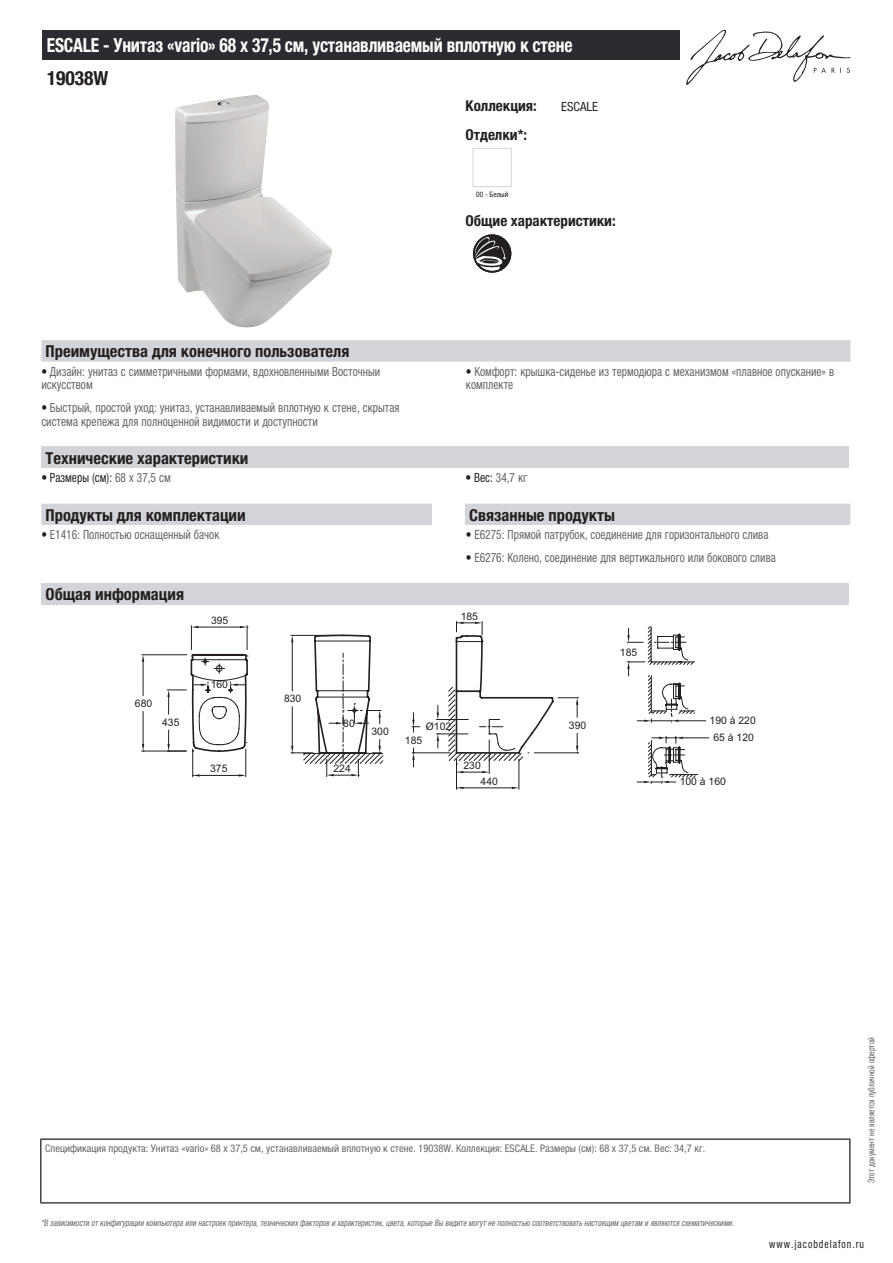
<style>
.page{position:relative;width:893px;height:1263px;background:#fff}
.page>*{position:absolute;margin:0;border:0;box-sizing:border-box;transform-origin:0 0}
.t1{font:700 condensed 19.5px "Helvetica Neue LTCYR";letter-spacing:-.01em;color:#fff;scale:.9 1}
.t2{font:700 condensed 19.5px "Helvetica Neue LTCYR";color:#231f20}
.t3{font:700 condensed 16.5px "Helvetica Neue LTCYR";color:#231f20}
.t4{font:700 condensed 15px "Helvetica Neue LTCYR";color:#231f20}
.t5{font:condensed 12.75px/13.5px "Helvetica Neue LTCYR";color:#626568;scale:.9 1}
.t6{font:condensed 12.75px "Helvetica Neue LTCYR";color:#231f20;scale:.9 1}
.t7{font:condensed 12.75px "Helvetica Neue LTCYR";color:#231f20}
.t8{font:condensed 11.25px "Helvetica Neue LTCYR";letter-spacing:.1em;color:#231f20;scale:.87 1}
.t9{font:condensed 10.5px "Helvetica Neue LTCYR";color:#626568}
.t10{font:10.35px "Arial";color:#231f20}
.t11{font:italic condensed 9px "Helvetica Neue LTCYR";color:#626568;scale:.87 1}
.t12{font:condensed 9px "Helvetica Neue LTCYR";color:#626568;scale:.87 1}
.t13{font:condensed 7.5px "Helvetica Neue LTCYR";color:#231f20}
.s1{color:#231f20}
.s2{color:#626568}
</style>
<div class="page">
<svg style="left:686px;top:30px;width:164px;height:55px"></svg>
<img style="left:175px;top:95px;width:157px;height:233px">
<div style="left:473px;top:148px;width:39px;height:39px;border:1px solid #d3d4da"></div>
<svg style="left:473px;top:234px;width:38px;height:39px"></svg>
<div style="left:41px;top:340px;width:809px;height:22px;background:#d3d4da"></div>
<div style="left:41px;top:447px;width:808px;height:21px;background:#d3d4da"></div>
<div style="left:41px;top:504px;width:809px;height:21px;background:#d3d4da"></div>
<div style="left:432px;top:504px;width:33px;height:21px;background:#fff"></div>
<div style="left:41px;top:583px;width:808px;height:22px;background:#d3d4da"></div>
<hr style="left:142px;top:654px;width:45px;height:1px;background:#231f20">
<hr style="left:142px;top:751px;width:44px;height:1px;background:#231f20">
<hr style="left:143px;top:662px;width:1px;height:34px;background:#231f20">
<hr style="left:143px;top:711px;width:1px;height:33px;background:#231f20">
<svg style="left:142px;top:655px;width:2px;height:7px"></svg>
<svg style="left:142px;top:744px;width:2px;height:8px"></svg>
<svg style="left:698px;top:737px;width:11px;height:2px"></svg>
<svg style="left:167px;top:621px;width:353px;height:168px"></svg>
<svg style="left:637px;top:777px;width:39px;height:7px"></svg>
<svg style="left:696px;top:720px;width:10px;height:2px"></svg>
<svg style="left:201px;top:626px;width:495px;height:151px"></svg>
<div style="left:43px;top:30px;width:637px;height:30px;background:#2a2c32"></div>
<hr style="left:40px;top:1138px;width:810px;height:2px;background:#040503">
<hr style="left:40px;top:1140px;width:1px;height:62px;background:#040503">
<hr style="left:849px;top:1140px;width:1px;height:62px;background:#040503">
<hr style="left:40px;top:1202px;width:810px;height:1px;background:#040503">
<h1 class="t1" style="left:47px;top:34px;width:586px">ESCALE - Унитаз «vario» 68 х 37,5 см, устанавливаемый вплотную к стене</h1>
<h1 class="t2" style="left:47px;top:67px;width:63px">19038W</h1>
<p class="t4" style="left:466px;top:97px;width:73px">Коллекция:</p>
<p class="t7" style="left:561px;top:99px;width:38px">ESCALE</p>
<p class="t4" style="left:466px;top:126px;width:63px">Отделки*:</p>
<p class="t13" style="left:476px;top:190px;width:34px">00 - Белый</p>
<p class="t4" style="left:466px;top:212px;width:152px">Общие характеристики:</p>
<p class="t3" style="left:46px;top:342px;width:305px">Преимущества для конечного пользователя</p>
<p class="t5" style="left:41px;top:365px;width:378px"><span class="s1">•</span> Дизайн: унитаз с симметричными формами, вдохновленными Восточныи искусством</p>
<p class="t5" style="left:466px;top:365px;width:411px"><span class="s1">•</span> Комфорт: крышка-сиденье из термодюра с механизмом «плавное опускание» в комплекте</p>
<p class="t5" style="left:41px;top:401px;width:400px"><span class="s1">•</span> Быстрый, простой уход: унитаз, устанавливаемый вплотную к стене, скрытая система крепежа для полноценной видимости и доступности</p>
<p class="t3" style="left:46px;top:449px;width:204px">Технические характеристики</p>
<p class="t6" style="left:41px;top:471px;width:145px">• Размеры (см): <span class="s2">68 x 37,5 см</span></p>
<p class="t5" style="left:466px;top:471px;width:70px"><span class="s1">• Вес:</span> 34,7 кг</p>
<p class="t3" style="left:46px;top:506px;width:202px">Продукты для комплектации</p>
<p class="t3" style="left:469px;top:506px;width:147px">Связанные продукты</p>
<p class="t5" style="left:41px;top:528px;width:199px"><span class="s1">•</span> E1416: Полностью оснащенный бачок</p>
<p class="t5" style="left:466px;top:528px;width:338px"><span class="s1">•</span> E6275: Прямой патрубок, соединение для горизонтального слива</p>
<p class="t5" style="left:466px;top:551px;width:346px"><span class="s1">•</span> E6276: Колено, соединение для вертикального или бокового слива</p>
<p class="t3" style="left:46px;top:585px;width:140px">Общая информация</p>
<p class="t10" style="left:135px;top:697px;width:19px">680</p>
<p class="t10" style="left:162px;top:715px;width:19px">435</p>
<p class="t10" style="left:211px;top:614px;width:19px">395</p>
<p class="t10" style="left:211px;top:678px;width:19px">160</p>
<p class="t10" style="left:210px;top:762px;width:19px">375</p>
<p class="t10" style="left:284px;top:692px;width:19px">830</p>
<p class="t10" style="left:461px;top:609px;width:19px">185</p>
<p class="t10" style="left:343px;top:716px;width:13px">80</p>
<p class="t10" style="left:333px;top:762px;width:19px">224</p>
<p class="t10" style="left:371px;top:725px;width:19px">300</p>
<p class="t10" style="left:426px;top:720px;width:27px">Ø102</p>
<p class="t10" style="left:405px;top:733px;width:19px">185</p>
<p class="t10" style="left:463px;top:759px;width:19px">230</p>
<p class="t10" style="left:481px;top:774px;width:19px">440</p>
<p class="t10" style="left:569px;top:718px;width:19px">390</p>
<p class="t10" style="left:620px;top:645px;width:19px">185</p>
<p class="t10" style="left:710px;top:714px;width:48px">190 à 220</p>
<p class="t10" style="left:713px;top:731px;width:42px">65 à 120</p>
<p class="t10" style="left:680px;top:775px;width:48px">100 à 160</p>
<p class="t9" style="left:45px;top:1142px;width:662px">Спецификация продукта: Унитаз «vario» 68 х 37,5 см, устанавливаемый вплотную к стене. 19038W. Коллекция: ESCALE. Размеры (см): 68 x 37,5 см. Вес: 34,7 кг.</p>
<p class="t11" style="left:41px;top:1218px;width:800px">*В зависимости отконфигурации компьютера или настроек принтера,техническихфакторов и характеристик,цвета,которые Вы видите могутне полностью соответствоватьнастоящим цветам и являются схематическими.</p>
<p class="t12" style="left:866px;top:1183px;width:169px;rotate:-90deg">Этот документ не является публичной офертой</p>
<p class="t8" style="left:769px;top:1237px;width:110px">www.jacobdelafon.ru</p>
</div>
